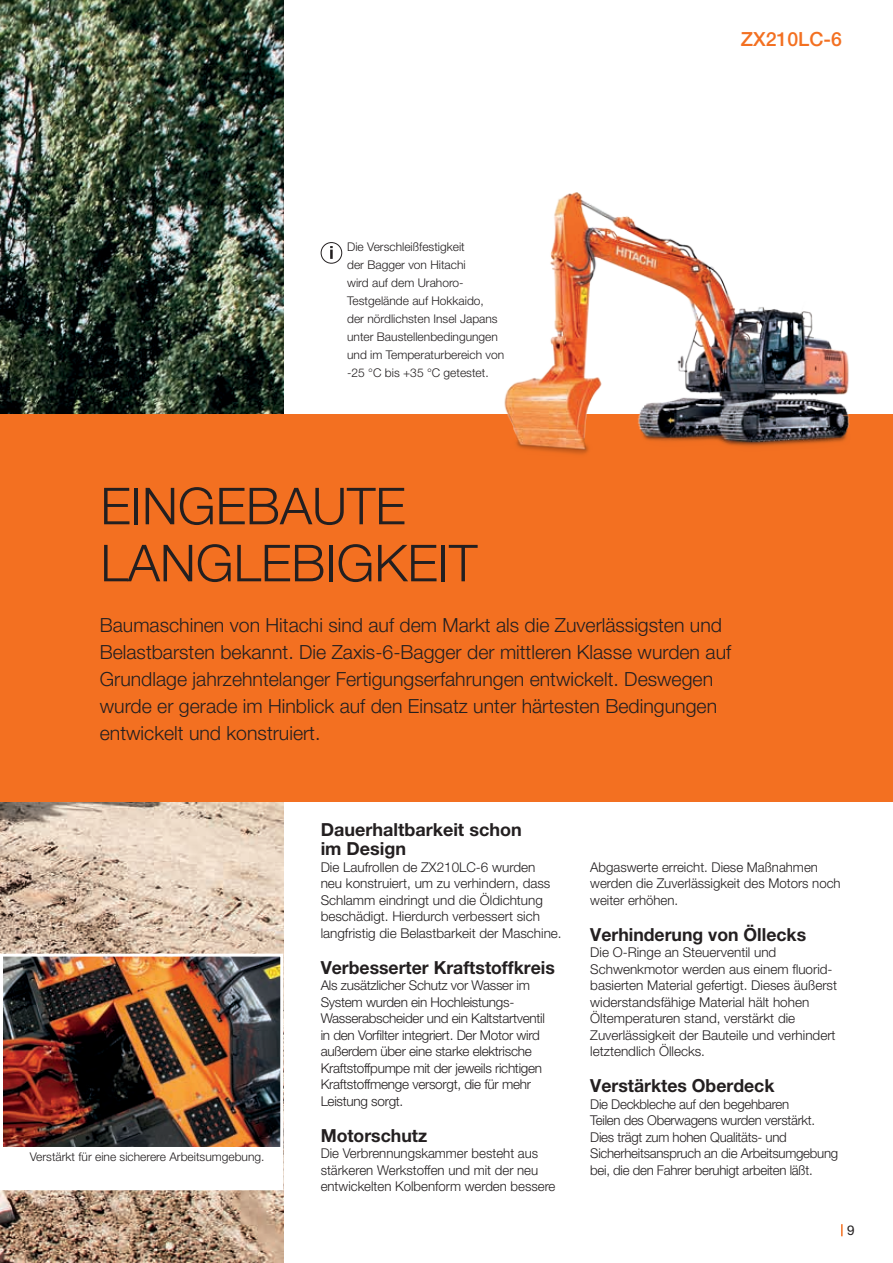
<style>
.page{position:relative;width:893px;height:1263px;background:#fff}
.page>*{position:absolute;margin:0;border:0;box-sizing:border-box;transform-origin:0 0}
.t1{font:300 51px/57px "Helvetica Neue LT Pro";color:#231f20}
.t2{font:300 19.5px/27px "Helvetica Neue LT Pro";color:#231f20}
.t3{font:500 19.5px "Helvetica Neue LT Pro";color:#f37021}
.t4{font:700 18px/19.5px "Helvetica Neue LT Pro";color:#231f20}
.t5{font:300 13.5px/16.5px "Helvetica Neue LT Pro";color:#231f20}
.t6{font:300 13.5px/16.5px "Helvetica Neue LT Pro";letter-spacing:-.02em;color:#231f20}
.t7{font:13.5px "Helvetica Neue LT Pro";color:#231f20}
.t8{font:300 12px/18px "Helvetica Neue LT Pro";color:#231f20}
</style>
<div class="page">
<svg style="left:841px;top:1224px;width:2px;height:12px"></svg>
<img style="left:0;top:0;width:283px;height:1263px">
<div style="left:2px;top:1114px;width:280px;height:75px;background:#fff"></div>
<img style="left:4px;top:958px;width:275px;height:188px">
<div style="left:0;top:954px;width:283px;height:196px;border:3px solid #fff"></div>
<div style="left:0;top:414px;width:893px;height:388px;background:#f37021"></div>
<img style="left:504px;top:192px;width:346px;height:263px">
<div style="left:321px;top:242px;width:21px;height:22px;border:1px solid #231f20;border-radius:50%"></div>
<svg style="left:330px;top:246px;width:3px;height:13px"></svg>
<h2 class="t3" style="left:741px;top:27px;width:103px">ZX210LC‑6</h2>
<p class="t8" style="left:347px;top:237px;width:158px">Die Verschleißfestigkeit<br>der Bagger von Hitachi<br>wird auf dem Urahoro-<br>Testgelände auf Hokkaido,<br>der nördlichsten Insel Japans unter Baustellenbedingungen und im Temperaturbereich von -25 °C bis +35 °C getestet.</p>
<h1 class="t1" style="left:100px;top:477px;width:378px">EINGEBAUTE<br>LANGLEBIGKEIT</h1>
<p class="t2" style="left:100px;top:611px;width:633px">Baumaschinen von Hitachi sind auf dem Markt als die Zuverlässigsten und Belastbarsten bekannt. Die Zaxis-6-Bagger der mittleren Klasse wurden auf Grundlage jahrzehntelanger Fertigungserfahrungen entwickelt. Deswegen wurde er gerade im Hinblick auf den Einsatz unter härtesten Bedingungen entwickelt und konstruiert.</p>
<p class="t8" style="left:30px;top:1148px;width:236px">Verstärkt für eine sicherere Arbeitsumgebung.</p>
<h3 class="t4" style="left:321px;top:819px;width:202px">Dauerhaltbarkeit schon im Design</h3>
<p class="t5" style="left:321px;top:858px;width:243px">Die Laufrollen de ZX210LC-6 wurden<br>neu konstruiert, um zu verhindern, dass Schlamm eindringt und die Öldichtung beschädigt. Hierdurch verbessert sich langfristig die Belastbarkeit der Maschine.</p>
<h3 class="t4" style="left:321px;top:957px;width:236px">Verbesserter Kraftstoffkreis</h3>
<p class="t6" style="left:321px;top:977px;width:226px">Als zusätzlicher Schutz vor Wasser im System wurden ein Hochleistungs-Wasserabscheider und ein Kaltstartventil in den Vorfilter integriert. Der Motor wird außerdem über eine starke elektrische Kraftstoffpumpe mit der jeweils richtigen Kraftstoffmenge versorgt, die für mehr Leistung sorgt.</p>
<h3 class="t4" style="left:321px;top:1125px;width:108px">Motorschutz</h3>
<p class="t5" style="left:321px;top:1145px;width:236px">Die Verbrennungskammer besteht aus stärkeren Werkstoffen und mit der neu entwickelten Kolbenform werden bessere</p>
<p class="t5" style="left:590px;top:858px;width:252px">Abgaswerte erreicht. Diese Maßnahmen werden die Zuverlässigkeit des Motors noch weiter erhöhen.</p>
<h3 class="t4" style="left:590px;top:924px;width:217px">Verhinderung von Öllecks</h3>
<p class="t5" style="left:590px;top:944px;width:248px">Die O-Ringe an Steuerventil und Schwenkmotor werden aus einem fluorid&shy;basierten Material gefertigt. Dieses äußerst widerstandsfähige Material hält hohen Öltemperaturen stand, verstärkt die Zuverlässigkeit der Bauteile und verhindert letztendlich Öllecks.</p>
<h3 class="t4" style="left:590px;top:1075px;width:186px">Verstärktes Oberdeck</h3>
<p class="t6" style="left:590px;top:1095px;width:249px">Die Deckbleche auf den begehbaren<br>Teilen des Oberwagens wurden verstärkt.<br>Dies trägt zum hohen Qualitäts- und Sicherheitsanspruch an die Arbeitsumgebung bei, die den Fahrer beruhigt arbeiten läßt.</p>
<p class="t7" style="left:847px;top:1222px;width:9px">9</p>
</div>
